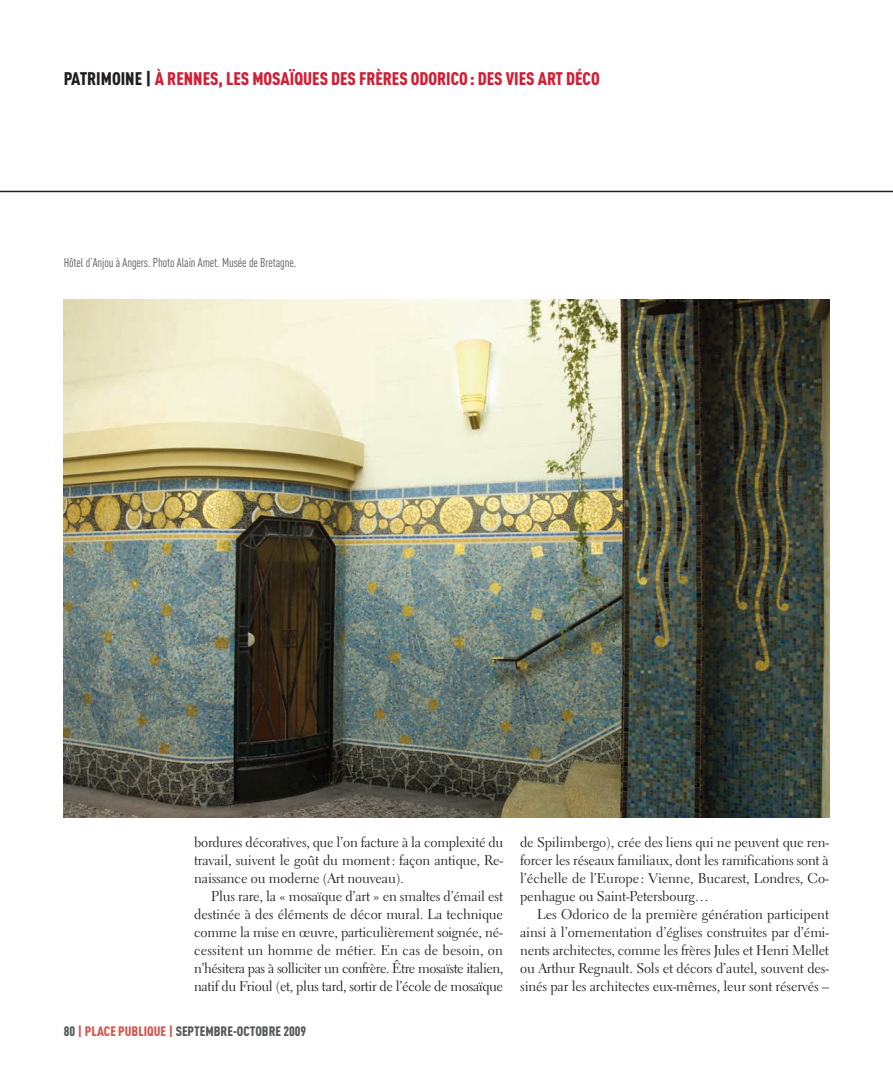
<style>
.page{position:relative;width:893px;height:1085px;background:#fff}
.page>*{position:absolute;margin:0;border:0;box-sizing:border-box;transform-origin:0 0}
.t1{font:900 18px "DIN Cond";color:#cf2037}
.t2{font:14.1px/18px "Electra LT";letter-spacing:-.01em;color:#231f20;text-align:justify}
.t3{font:900 13.5px "DIN Cond";color:#57585a}
.t4{font:12.75px "DIN Cond";letter-spacing:-.01em;color:#57585a}
.s1{color:#231f20}
.s2{color:#d75751}
</style>
<div class="page">
<hr style="left:0;top:191px;width:893px;height:1px;background:#231f20">
<img style="left:64px;top:299px;width:765px;height:518px">
<p class="t1" style="left:64px;top:68px;width:537px"><span class="s1">PATRIMOINE |</span> À RENNES, LES MOSAÏQUES DES FRÈRES ODORICO: DES VIES ART DÉCO</p>
<p class="t4" style="left:64px;top:255px;width:234px">Hôtel d’Anjou à Angers. Photo Alain Amet. Musée de Bretagne.</p>
<p class="t2" style="left:194px;top:834px;width:311px">bordures décoratives, que l’on facture à la complexité du travail, suivent le goût du moment: façon antique, Re&shy;naissance ou moderne (Art nouveau).</p>
<p class="t2" style="left:194px;top:888px;width:311px;text-indent:17px">Plus rare, la « mosaïque d’art » en smaltes d’émail est destinée à des éléments de décor mural. La technique comme la mise en œuvre, particulièrement soignée, né&shy;cessitent un homme de métier. En cas de besoin, on n’hésitera pas à solliciter un confrère. Être mosaïste italien, natif du Frioul (et, plus tard, sortir de l’école de mosaïque</p>
<p class="t3" style="left:64px;top:1022px;width:244px">80 <span class="s2">| PLACE PUBLIQUE |</span> SEPTEMBRE-OCTOBRE 2009</p>
<p class="t2" style="left:520px;top:834px;width:310px">de Spilimbergo), crée des liens qui ne peuvent que ren&shy;forcer les réseaux familiaux, dont les ramifications sont à l’échelle de l’Europe: Vienne, Bucarest, Londres, Co&shy;penhague ou Saint-Petersbourg…</p>
<p class="t2" style="left:520px;top:906px;width:310px;text-indent:17px">Les Odorico de la première génération participent ainsi à l’ornementation d’églises construites par d’émi&shy;nents architectes, comme les frères Jules et Henri Mellet ou Arthur Regnault. Sols et décors d’autel, souvent des&shy;sinés par les architectes eux-mêmes, leur sont réservés –</p>
</div>
